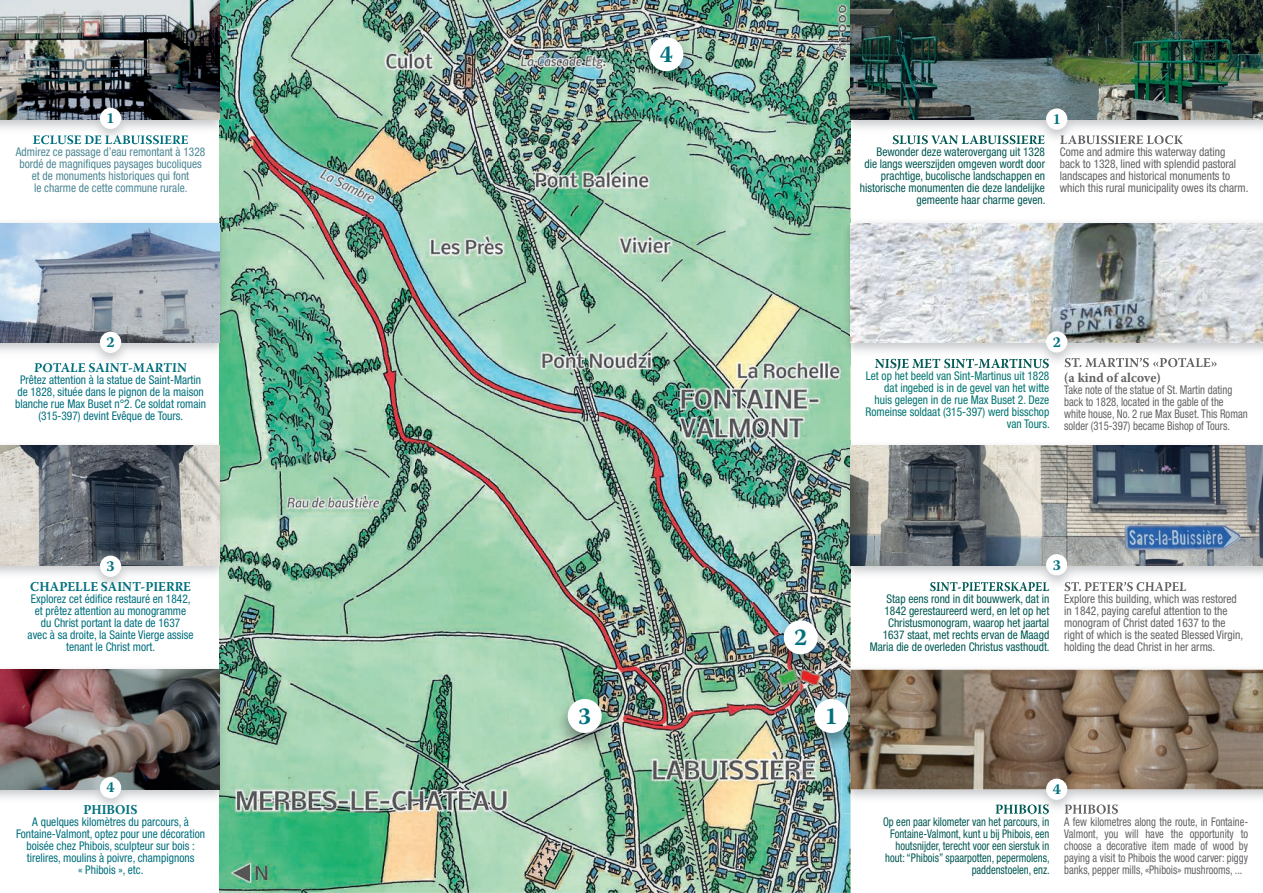
<style>
.page{position:relative;width:1263px;height:893px;background:#fff}
.page>*{position:absolute;margin:0;border:0;box-sizing:border-box;transform-origin:0 0}
.t1{font:700 24px "Warnock Pro";color:#01707e}
.t2{font:700 15px "Warnock Pro";color:#01707e}
.t3{font:700 13.5px "Warnock Pro";color:#01707e;scale:.95 1}
.t4{font:700 13.5px/15px "Warnock Pro";color:#636366;scale:.95 1}
.t5{font:700 13.5px "Warnock Pro";color:#005953;scale:.95 1}
.t6{font:700 13.5px "Warnock Pro";color:#005953;scale:.87 1}
.t7{font:700 13.5px "Warnock Pro";color:#636366;scale:.91 1}
.t8{font:condensed 12px/12px "Helvetica Neue LT Std";color:#01707e;text-align:center;scale:.95 1}
.t9{font:condensed 12px/12px "Helvetica Neue LT Std";color:#005953;text-align:right;scale:.95 1}
.t10{font:condensed 12px/12px "Helvetica Neue LT Std";color:#636366;scale:.95 1}
.t11{font:condensed 12px/12px "Helvetica Neue LT Std";color:#636366;text-align:justify;scale:.88 1}
.t12{font:condensed 12px/12px "Helvetica Neue LT Std";color:#005953;text-align:right;scale:.88 1}
.t13{font:condensed 12px/12px "Helvetica Neue LT Std";color:#017672;text-align:right;scale:.95 1}
.t14{font:condensed 12px/12px "Helvetica Neue LT Std";color:#636366;scale:.89 1}
.t15{font:condensed 12px/12px "Helvetica Neue LT Std";color:#4d8795;text-align:center;scale:.95 1}
</style>
<div class="page">
<img style="left:219px;top:0;width:631px;height:893px">
<img style="left:841px;top:0;width:422px;height:143px">
<img style="left:893px;top:135px;width:152px;height:8px">
<img style="left:1060px;top:135px;width:123px;height:8px">
<img style="left:850px;top:0;width:413px;height:119px">
<div style="left:1047px;top:110px;width:19px;height:18px;background:#fff;border-radius:50%"></div>
<div style="left:1046px;top:108px;width:21px;height:22px;border:3px solid #fff;border-radius:50%"></div>
<img style="left:841px;top:218px;width:422px;height:148px">
<img style="left:875px;top:359px;width:174px;height:7px">
<img style="left:1065px;top:358px;width:153px;height:8px">
<img style="left:850px;top:223px;width:413px;height:119px">
<div style="left:1047px;top:333px;width:19px;height:18px;background:#fff;border-radius:50%"></div>
<div style="left:1046px;top:331px;width:21px;height:22px;border:3px solid #fff;border-radius:50%"></div>
<img style="left:841px;top:441px;width:422px;height:148px">
<img style="left:930px;top:582px;width:119px;height:7px">
<img style="left:1064px;top:582px;width:122px;height:7px">
<img style="left:850px;top:446px;width:413px;height:119px">
<div style="left:1047px;top:556px;width:19px;height:18px;background:#fff;border-radius:50%"></div>
<div style="left:1046px;top:554px;width:21px;height:21px;border:3px solid #fff;border-radius:50%"></div>
<img style="left:841px;top:665px;width:422px;height:148px">
<img style="left:995px;top:804px;width:54px;height:9px">
<img style="left:1065px;top:804px;width:53px;height:9px">
<img style="left:850px;top:670px;width:413px;height:119px">
<div style="left:1047px;top:780px;width:19px;height:18px;background:#fff;border-radius:50%"></div>
<div style="left:1046px;top:779px;width:21px;height:21px;border:3px solid #fff;border-radius:50%"></div>
<img style="left:0;top:0;width:229px;height:142px">
<img style="left:33px;top:135px;width:158px;height:7px">
<img style="left:0;top:0;width:219px;height:120px">
<div style="left:101px;top:109px;width:19px;height:18px;background:#fff;border-radius:50%"></div>
<div style="left:100px;top:108px;width:21px;height:21px;border:3px solid #fff;border-radius:50%"></div>
<img style="left:0;top:218px;width:229px;height:148px">
<img style="left:35px;top:363px;width:152px;height:3px">
<img style="left:0;top:223px;width:219px;height:119px">
<div style="left:101px;top:333px;width:19px;height:18px;background:#fff;border-radius:50%"></div>
<div style="left:100px;top:332px;width:21px;height:21px;border:3px solid #fff;border-radius:50%"></div>
<img style="left:0;top:441px;width:229px;height:149px">
<img style="left:0;top:446px;width:219px;height:119px">
<div style="left:101px;top:557px;width:19px;height:18px;background:#fff;border-radius:50%"></div>
<div style="left:100px;top:556px;width:21px;height:21px;border:3px solid #fff;border-radius:50%"></div>
<img style="left:0;top:665px;width:229px;height:146px">
<img style="left:0;top:670px;width:219px;height:119px">
<div style="left:101px;top:779px;width:19px;height:18px;background:#fff;border-radius:50%"></div>
<div style="left:100px;top:777px;width:21px;height:21px;border:3px solid #fff;border-radius:50%"></div>
<img style="left:801px;top:694px;width:61px;height:61px">
<div style="left:817px;top:701px;width:29px;height:30px;background:#fff;border-radius:50%"></div>
<div style="left:814px;top:699px;width:34px;height:34px;border:5px solid #fff;border-radius:50%"></div>
<img style="left:770px;top:615px;width:61px;height:62px">
<div style="left:786px;top:623px;width:29px;height:29px;background:#fff;border-radius:50%"></div>
<div style="left:784px;top:620px;width:34px;height:34px;border:5px solid #fff;border-radius:50%"></div>
<img style="left:554px;top:694px;width:61px;height:61px">
<div style="left:570px;top:701px;width:29px;height:30px;background:#fff;border-radius:50%"></div>
<div style="left:568px;top:699px;width:34px;height:34px;border:5px solid #fff;border-radius:50%"></div>
<img style="left:636px;top:32px;width:61px;height:62px">
<div style="left:652px;top:40px;width:29px;height:29px;background:#fff;border-radius:50%"></div>
<div style="left:649px;top:37px;width:34px;height:34px;border:5px solid #fff;border-radius:50%"></div>
<h1 class="t1" style="left:660px;top:39px;width:14px">4</h1>
<p class="t2" style="left:106px;top:109px;width:10px">1</p>
<p class="t2" style="left:1053px;top:110px;width:10px">1</p>
<p class="t3" style="left:33px;top:132px;width:165px">ECLUSE DE LABUISSIERE</p>
<p class="t15" style="left:16px;top:146px;width:201px">Admirez ce passage d’eau remontant à 1328 bordé de magnifiques paysages bucoliques et de monuments historiques qui font<br>le charme de cette commune rurale.</p>
<p class="t5" style="left:892px;top:132px;width:162px">SLUIS VAN LABUISSIERE</p>
<p class="t9" style="left:860px;top:146px;width:197px">Bewonder deze waterovergang uit 1328<br>die langs weerszijden omgeven wordt door prachtige, bucolische landschappen en historische monumenten die deze landelijke gemeente haar charme geven.</p>
<p class="t4" style="left:1060px;top:132px;width:131px">LABUISSIERE LOCK</p>
<p class="t10" style="left:1060px;top:146px;width:200px">Come and admire this waterway dating back to 1328, lined with splendid pastoral landscapes and historical monuments to which this rural municipality owes its charm.</p>
<p class="t2" style="left:106px;top:333px;width:10px">2</p>
<p class="t2" style="left:1053px;top:333px;width:10px">2</p>
<p class="t3" style="left:34px;top:360px;width:162px">POTALE SAINT-MARTIN</p>
<p class="t8" style="left:15px;top:374px;width:202px">Prêtez attention à la statue de Saint-Martin de 1828, située dans le pignon de la maison blanche rue Max Buset n°2. Ce soldat romain (315-397) devint Evêque de Tours.</p>
<p class="t5" style="left:875px;top:355px;width:185px">NISJE MET SINT-MARTINUS</p>
<p class="t13" style="left:865px;top:370px;width:195px">Let op het beeld van Sint-Martinus uit 1828 dat ingebed is in de gevel van het witte huis gelegen in de rue Max Buset 2. Deze Romeinse soldaat (315-397) werd bisschop van Tours.</p>
<p class="t4" style="left:1064px;top:355px;width:163px">ST. MARTIN’S «POTALE» (a kind of alcove)</p>
<p class="t14" style="left:1064px;top:384px;width:208px">Take note of the statue of St. Martin dating back to 1828, located in the gable of the white house, No. 2 rue Max Buset. This Roman solder (315-397) became Bishop of Tours.</p>
<p class="t2" style="left:106px;top:557px;width:10px">3</p>
<p class="t2" style="left:1053px;top:555px;width:10px">3</p>
<p class="t3" style="left:30px;top:579px;width:171px">CHAPELLE SAINT-PIERRE</p>
<p class="t8" style="left:28px;top:593px;width:176px">Explorez cet édifice restauré en 1842, et prêtez attention au monogramme<br>du Christ portant la date de 1637<br>avec à sa droite, la Sainte Vierge assise tenant le Christ mort.</p>
<h1 class="t1" style="left:794px;top:623px;width:14px">2</h1>
<p class="t6" style="left:930px;top:579px;width:139px">SINT-PIETERSKAPEL</p>
<p class="t9" style="left:870px;top:593px;width:191px">Stap eens rond in dit bouwwerk, dat in 1842 gerestaureerd werd, en let op het Christusmonogram, waarop het jaartal 1637 staat, met rechts ervan de Maagd Maria die de overleden Christus vasthoudt.</p>
<p class="t7" style="left:1064px;top:579px;width:136px">ST. PETER’S CHAPEL</p>
<p class="t10" style="left:1064px;top:593px;width:190px">Explore this building, which was restored in 1842, paying careful attention to the monogram of Christ dated 1637 to the right of which is the seated Blessed Virgin, holding the dead Christ in her arms.</p>
<h1 class="t1" style="left:578px;top:701px;width:14px">3</h1>
<h1 class="t1" style="left:825px;top:701px;width:14px">1</h1>
<p class="t2" style="left:106px;top:778px;width:10px">4</p>
<p class="t2" style="left:1053px;top:780px;width:10px">4</p>
<p class="t3" style="left:83px;top:801px;width:59px">PHIBOIS</p>
<p class="t8" style="left:16px;top:815px;width:200px">A quelques kilomètres du parcours, à Fontaine-Valmont, optez pour une décoration boisée chez Phibois, sculpteur sur bois : tirelires, moulins à poivre, champignons<br>« Phibois », etc.</p>
<p class="t12" style="left:883px;top:815px;width:191px">Op een paar kilometer van het parcours, in Fontaine-Valmont, kunt u bij Phibois, een houtsnijder, terecht voor een sierstuk in hout: “Phibois” spaarpotten, pepermolens, paddenstoelen, enz.</p>
<p class="t11" style="left:1064px;top:815px;width:210px">A few kilometres along the route, in Fontaine-Valmont, you will have the opportunity to choose a decorative item made of wood by paying a visit to Phibois the wood carver: piggy banks, pepper mills, «Phibois» mushrooms, ...</p>
</div>
